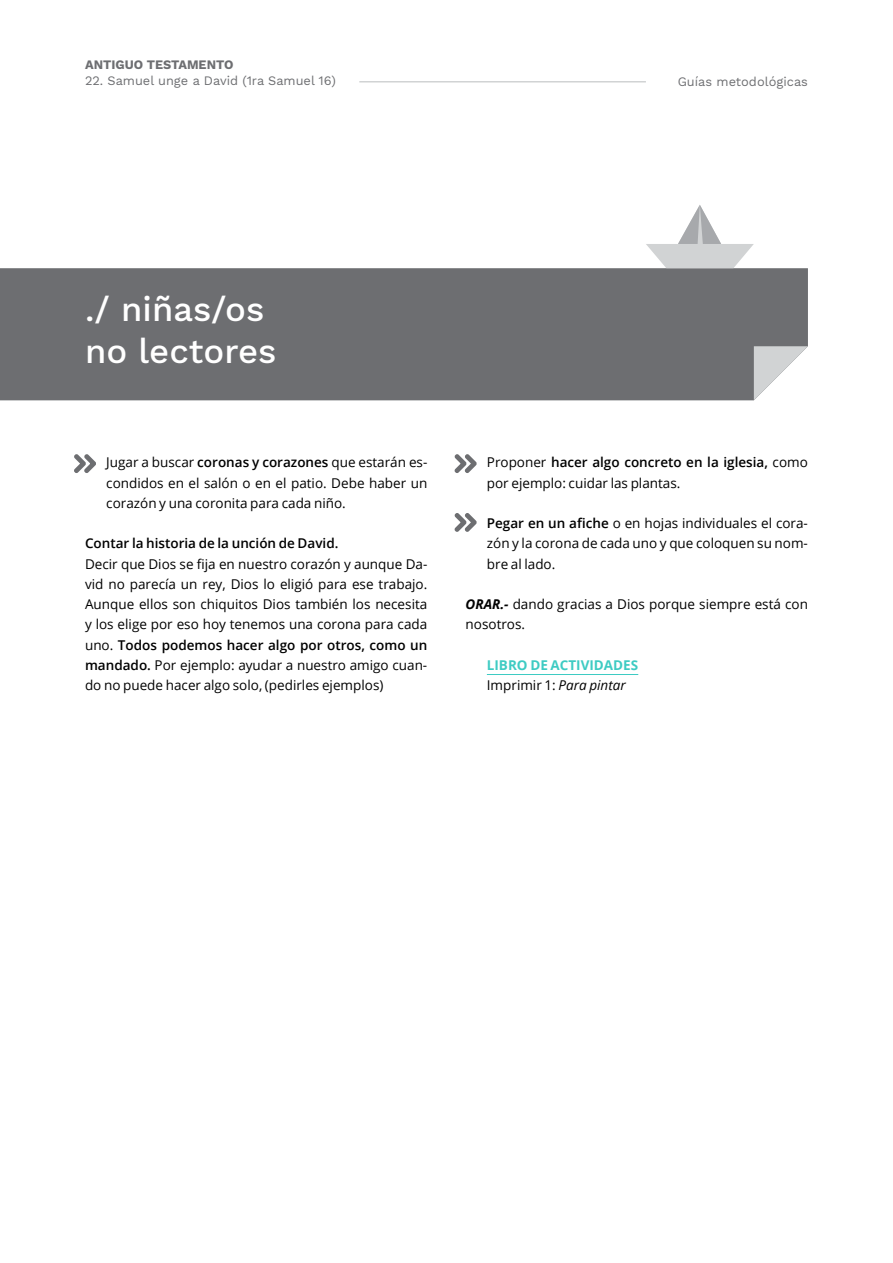
<style>
.page{position:relative;width:893px;height:1263px;background:#fff}
.page>*{position:absolute;margin:0;border:0;box-sizing:border-box;transform-origin:0 0}
.t1{font:500 34.5px/41.4px "Work Sans";color:#fff}
.t2{font:13.5px/20.2px "Open Sans";color:#000;text-align:justify}
.t3{font:700 13.5px/20.2px "Open Sans";color:#3ecbc3}
.t4{font:600 13.5px "Open Sans";color:#000}
.t5{font:12.75px "Work Sans";color:#6d6e71}
.t6{font:700 12.75px "Work Sans";color:#6d6e71}
.s1{font-weight:600}
.s2{font-weight:700;font-style:italic}
.s3{font-weight:400;color:#000}
.s4{font-weight:400;font-style:italic;color:#000}
</style>
<div class="page">
<div style="left:0;top:268px;width:808px;height:132px;background:#6d6e71"></div>
<svg style="left:754px;top:346px;width:54px;height:54px"></svg>
<hr style="left:487px;top:674px;width:151px;height:1px;background:#3ecbc3">
<svg style="left:74px;top:454px;width:22px;height:19px"></svg>
<svg style="left:454px;top:454px;width:23px;height:19px"></svg>
<svg style="left:454px;top:513px;width:23px;height:19px"></svg>
<hr style="left:359px;top:81px;width:287px;height:2px;background:#d1d3d4">
<svg style="left:646px;top:205px;width:108px;height:63px"></svg>
<p class="t6" style="left:85px;top:58px;width:150px">ANTIGUO TESTAMENTO</p>
<p class="t5" style="left:85px;top:73px;width:252px">22. Samuel unge a David (1ra Samuel 16)</p>
<p class="t5" style="left:678px;top:74px;width:132px">Guías metodológicas</p>
<h1 class="t1" style="left:85px;top:290px;width:193px">./ niñas/os no lectores</h1>
<p class="t2" style="left:106px;top:452px;width:323px">Jugar a buscar <span class="s1">coronas y corazones</span> que estarán es&shy;condidos en el salón o en el patio. Debe haber un corazón y una coronita para cada niño.</p>
<p class="t4" style="left:85px;top:534px;width:255px">Contar la historia de la unción de David.</p>
<p class="t2" style="left:85px;top:553px;width:344px">Decir que Dios se fija en nuestro corazón y aunque Da&shy;vid no parecía un rey, Dios lo eligió para ese trabajo.<br>Aunque ellos son chiquitos Dios también los necesita y los elige por eso hoy tenemos una corona para cada uno. <span class="s1">Todos podemos hacer algo por otros, como un mandado.</span> Por ejemplo: ayudar a nuestro amigo cuan&shy;do no puede hacer algo solo, (pedirles ejemplos)</p>
<p class="t2" style="left:487px;top:452px;width:323px">Proponer <span class="s1">hacer algo concreto en la iglesia,</span> como por ejemplo: cuidar las plantas.</p>
<p class="t2" style="left:487px;top:513px;width:323px"><span class="s1">Pegar en un afiche</span> o en hojas individuales el cora&shy;zón y la corona de cada uno y que coloquen su nom&shy;bre al lado.</p>
<p class="t2" style="left:466px;top:594px;width:344px"><span class="s2">ORAR.-</span> dando gracias a Dios porque siempre está con nosotros.</p>
<p class="t3" style="left:487px;top:655px;width:153px">LIBRO DE ACTIVIDADES<br><span class="s3">Imprimir 1:</span> <span class="s4">Para pintar</span></p>
</div>
